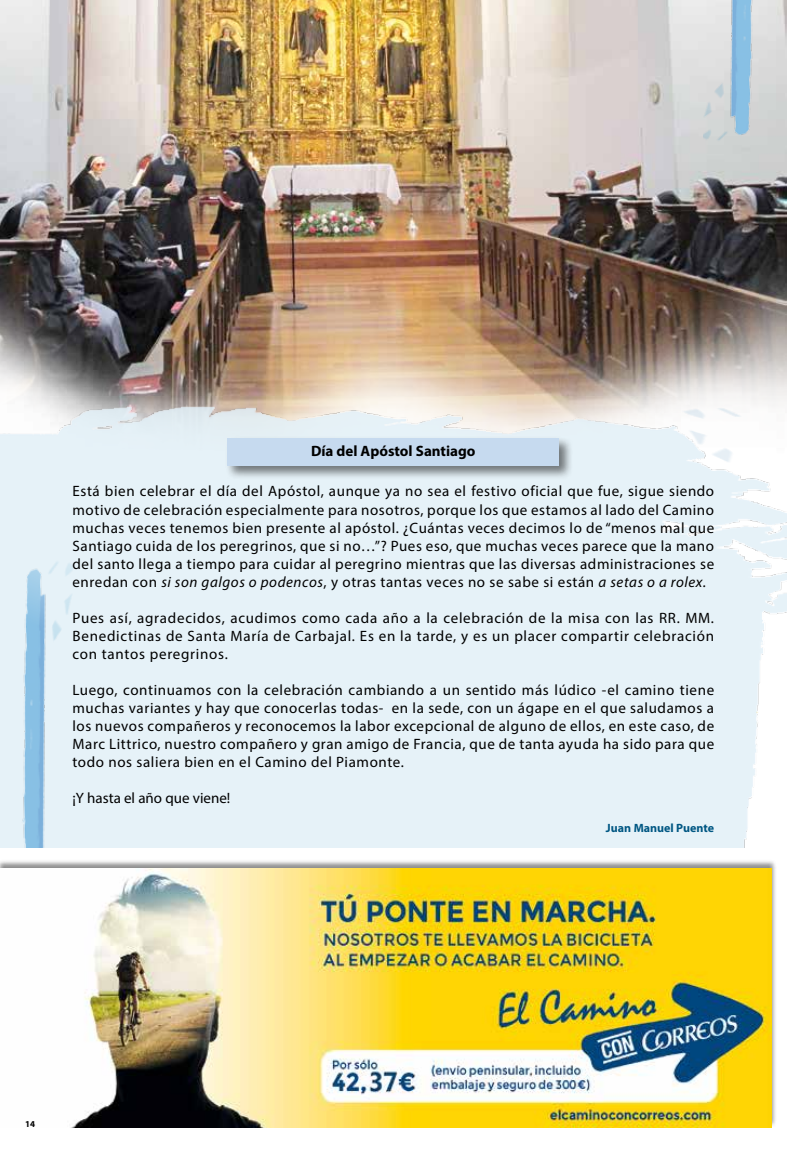
<style>
.page{position:relative;width:787px;height:1149px;background:#fff}
.page>*{position:absolute;margin:0;border:0;box-sizing:border-box;transform-origin:0 0}
.t1{font:15px/18px "Myriad Pro";letter-spacing:.04em;color:#000;text-align:justify}
.t2{font:700 15px "Myriad Pro";color:#000}
.t3{font:15px "Myriad Pro";color:#000}
.t4{font:700 12px "Myriad Pro";color:#005783}
.t5{font:700 9px "Myriad Pro";color:#000}
.s1{font-style:italic}
</style>
<div class="page">
<img style="left:0;top:0;width:786px;height:381px">
<img style="left:0;top:381px;width:787px;height:467px">
<img style="left:4px;top:552px;width:68px;height:296px">
<div style="left:225px;top:435px;width:348px;height:45px;background:#000;opacity:.51"></div>
<div style="left:228px;top:438px;width:331px;height:27px;background:#c6daef"></div>
<img style="left:703px;top:0;width:68px;height:162px">
<div style="left:0;top:859px;width:776px;height:268px;background:#000;opacity:.45"></div>
<img style="left:0;top:867px;width:771px;height:260px">
<p class="t2" style="left:311px;top:441px;width:166px">Día del Apóstol Santiago</p>
<p class="t1" style="left:72px;top:482px;width:643px">Está bien celebrar el día del Apóstol, aunque ya no sea el festivo oficial que fue, sigue siendo motivo de celebración especialmente para nosotros, porque los que estamos al lado del Camino muchas veces tenemos bien presente al apóstol. ¿Cuántas veces decimos lo de “menos mal que Santiago cuida de los peregrinos, que si no…”? Pues eso, que muchas veces parece que la mano del santo llega a tiempo para cuidar al peregrino mientras que las diversas administraciones se enredan con <span class="s1">si son galgos o podencos</span>, y otras tantas veces no se sabe si están <span class="s1">a setas o a rolex.</span></p>
<p class="t1" style="left:72px;top:608px;width:643px">Pues así, agradecidos, acudimos como cada año a la celebración de la misa con las RR. MM.<br>Benedictinas de Santa María de Carbajal. Es en la tarde, y es un placer compartir celebración con tantos peregrinos.</p>
<p class="t1" style="left:72px;top:680px;width:643px">Luego, continuamos con la celebración cambiando a un sentido más lúdico -el camino tiene muchas variantes y hay que conocerlas todas- en la sede, con un ágape en el que saludamos a los nuevos compañeros y reconocemos la labor excepcional de alguno de ellos, en este caso, de Marc Littrico, nuestro compañero y gran amigo de Francia, que de tanta ayuda ha sido para que todo nos saliera bien en el Camino del Piamonte.</p>
<p class="t3" style="left:72px;top:788px;width:159px">¡Y hasta el año que viene!</p>
<p class="t4" style="left:606px;top:820px;width:110px">Juan Manuel Puente</p>
<p class="t5" style="left:25px;top:1117px;width:11px">14</p>
</div>
